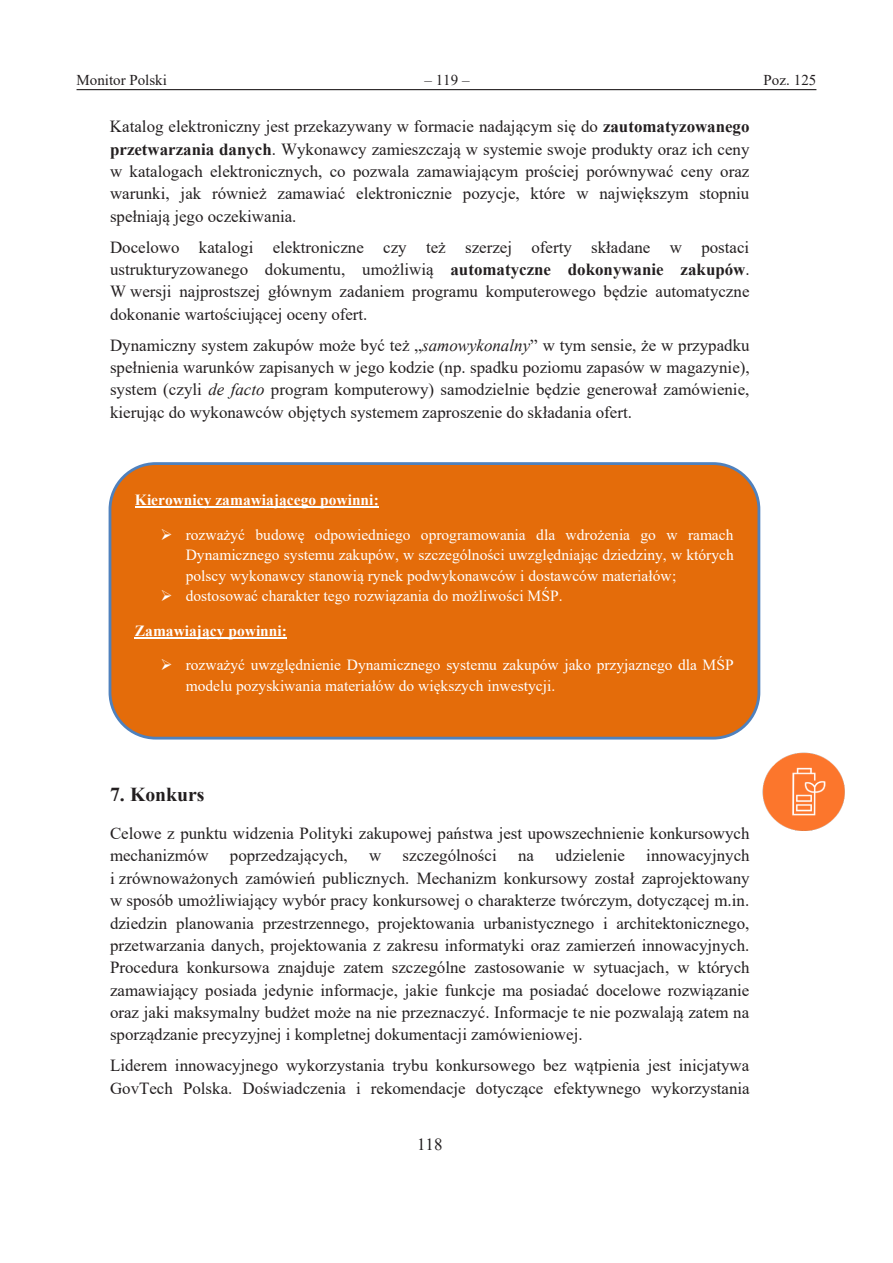
<style>
.page{position:relative;width:893px;height:1263px;background:#fff}
.page>*{position:absolute;margin:0;border:0;box-sizing:border-box;transform-origin:0 0}
.t1{font:700 19.65px "Times New Roman";color:#231f20}
.t2{font:16.95px/22.4px "Times New Roman";color:#231f20;text-align:justify}
.t3{font:15.45px/20.5px "Times New Roman";color:#fff;text-align:justify}
.t4{font:700 15.45px "Times New Roman";color:#fff}
.t5{font:15px "Times New Roman";color:#231f20}
.s1{font-weight:700}
.s2{font-style:italic}
</style>
<div class="page">
<hr style="left:77px;top:89px;width:739px;height:1px;background:#231f20">
<div style="left:109px;top:462px;width:651px;height:277px;background:#e46c0a;border:3px solid #4f81bd;border-radius:46px"></div>
<hr style="left:135px;top:507px;width:244px;height:1px;background:#fff">
<hr style="left:135px;top:637px;width:152px;height:2px;background:#fff">
<img style="left:762px;top:752px;width:83px;height:79px">
<p class="t5" style="left:77px;top:69px;width:92px">Monitor Polski</p>
<p class="t5" style="left:425px;top:69px;width:46px">– 119 –</p>
<p class="t5" style="left:764px;top:69px;width:54px">Poz. 125</p>
<p class="t2" style="left:110px;top:115px;width:641px">Katalog elektroniczny jest przekazywany w formacie nadającym się do <span class="s1">zautomatyzowanego przetwarzania danych</span>. Wykonawcy zamieszczają w systemie swoje produkty oraz ich ceny w katalogach elektronicznych, co pozwala zamawiającym prościej porównywać ceny oraz warunki, jak również zamawiać elektronicznie pozycje, które w największym stopniu spełniają jego oczekiwania.</p>
<p class="t2" style="left:110px;top:235px;width:641px">Docelowo katalogi elektroniczne czy też szerzej oferty składane w postaci ustrukturyzowanego dokumentu, umożliwią <span class="s1">automatyczne dokonywanie zakupów</span>.<br>W wersji najprostszej głównym zadaniem programu komputerowego będzie automatyczne dokonanie wartościującej oceny ofert.</p>
<p class="t2" style="left:110px;top:333px;width:641px">Dynamiczny system zakupów może być też „<span class="s2">samowykonalny</span>” w tym sensie, że w przypadku spełnienia warunków zapisanych w jego kodzie (np. spadku poziomu zapasów w magazynie), system (czyli <span class="s2">de facto</span> program komputerowy) samodzielnie będzie generował zamówienie, kierując do wykonawców objętych systemem zaproszenie do składania ofert.</p>
<p class="t4" style="left:135px;top:489px;width:245px">Kierownicy zamawiającego powinni:</p>
<p class="t3" style="left:186px;top:524px;width:550px;text-indent:-25px">➢ rozważyć budowę odpowiedniego oprogramowania dla wdrożenia go w ramach Dynamicznego systemu zakupów, w szczególności uwzględniając dziedziny, w których polscy wykonawcy stanowią rynek podwykonawców i dostawców materiałów;</p>
<p class="t3" style="left:160px;top:585px;width:404px">➢ dostosować charakter tego rozwiązania do możliwości MŚP.</p>
<p class="t4" style="left:135px;top:619px;width:154px">Zamawiający powinni:</p>
<p class="t3" style="left:186px;top:655px;width:549px;text-indent:-25px">➢ rozważyć uwzględnienie Dynamicznego systemu zakupów jako przyjaznego dla MŚP modelu pozyskiwania materiałów do większych inwestycji.</p>
<p class="t1" style="left:110px;top:781px;width:96px">7. Konkurs</p>
<p class="t2" style="left:110px;top:822px;width:641px">Celowe z punktu widzenia Polityki zakupowej państwa jest upowszechnienie konkursowych mechanizmów</p>
<p class="t2" style="left:110px;top:844px;width:641px;text-indent:536px">innowacyjnych i zrównoważonych zamówień publicznych. Mechanizm konkursowy został zaprojektowany w sposób umożliwiający wybór pracy konkursowej o charakterze twórczym, dotyczącej m.in. dziedzin planowania przestrzennego, projektowania urbanistycznego i architektonicznego, przetwarzania danych, projektowania z zakresu informatyki oraz zamierzeń innowacyjnych.<br>Procedura konkursowa znajduje zatem szczególne zastosowanie w sytuacjach, w których zamawiający posiada jedynie informacje, jakie funkcje ma posiadać docelowe rozwiązanie oraz jaki maksymalny budżet może na nie przeznaczyć. Informacje te nie pozwalają zatem na sporządzanie precyzyjnej i kompletnej dokumentacji zamówieniowej.</p>
<p class="t2" style="left:110px;top:1054px;width:641px">Liderem innowacyjnego wykorzystania trybu konkursowego bez wątpienia jest inicjatywa<br>GovTech Polska. Doświadczenia i rekomendacje dotyczące efektywnego wykorzystania</p>
<p class="t2" style="left:230px;top:844px;width:119px">poprzedzających,</p>
<p class="t2" style="left:369px;top:844px;width:14px">w</p>
<p class="t2" style="left:403px;top:844px;width:96px">szczególności</p>
<p class="t2" style="left:518px;top:844px;width:17px">na</p>
<p class="t2" style="left:555px;top:844px;width:71px">udzielenie</p>
<p class="t2" style="left:417px;top:1133px;width:27px">118</p>
</div>
